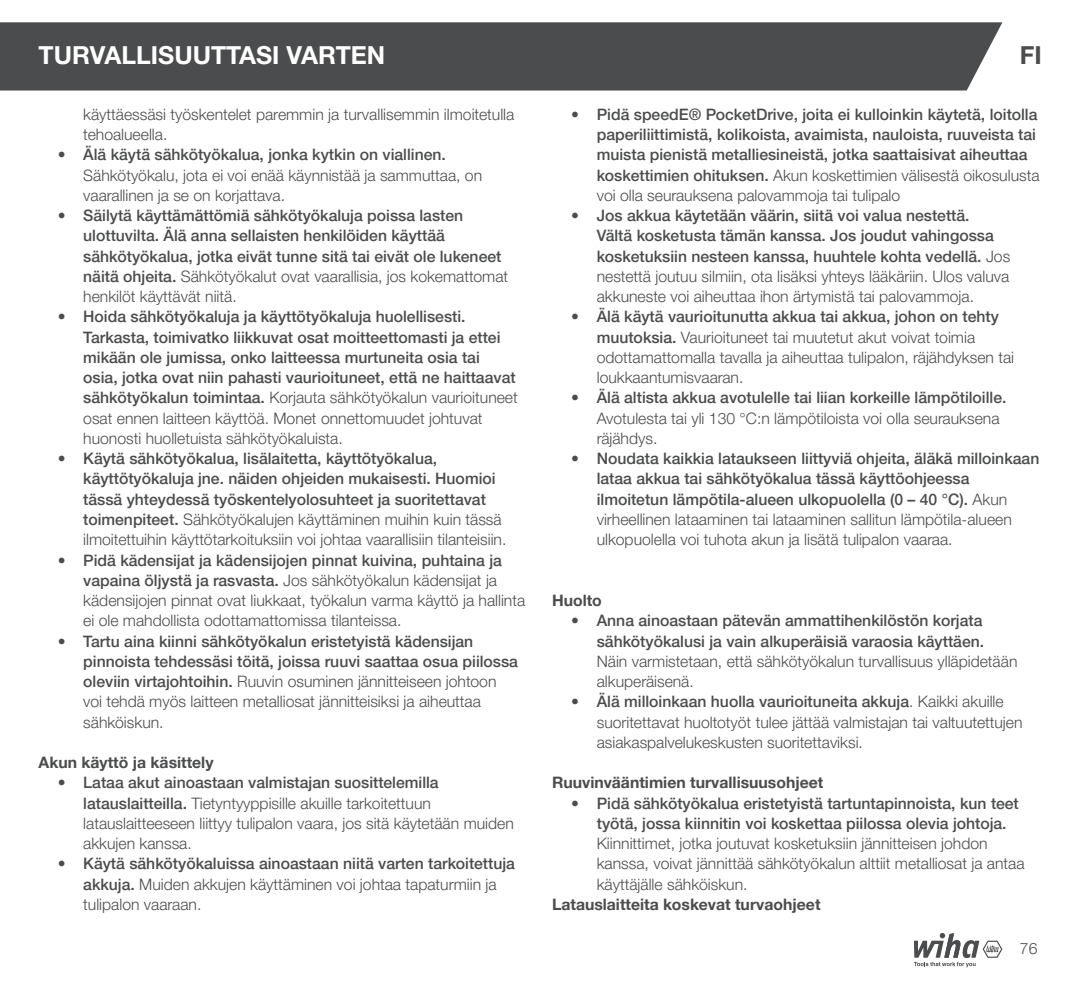
<style>
.page{position:relative;width:1085px;height:989px;background:#fff}
.page>*{position:absolute;margin:0;border:0;box-sizing:border-box;transform-origin:0 0}
.t1{font:700 24.75px "Helvetica Neue LTW1 G";color:#fff}
.t2{font:700 24.75px "Helvetica Neue LTW1 G";color:#4b4c4d}
.t3{font:500 15.75px/20.2px "Helvetica Neue LTW1 G";color:#4b4c4d}
.t4{font:300 15.75px/20.2px "Helvetica Neue LTW1 G";color:#4b4c4d}
.t5{font:700 15.75px "Helvetica Neue LTW1 G";color:#4b4c4d}
.s1{font-weight:500}
.s2{font-weight:300}
</style>
<div class="page">
<div style="left:0;top:22px;width:1002px;height:68px;background:#4b4c4d"></div>
<svg style="left:914px;top:933px;width:88px;height:34px"></svg>
<h1 class="t1" style="left:39px;top:40px;width:348px">TURVALLISUUTTASI VARTEN</h1>
<p class="t4" style="left:83px;top:104px;width:432px">käyttäessäsi työskentelet paremmin ja turvallisemmin ilmoitetulla tehoalueella.</p>
<p class="t4" style="left:83px;top:144px;width:400px;text-indent:-26px">• <span class="s1">Älä käytä sähkötyökalua, jonka kytkin on viallinen.<br></span>Sähkötyökalu, jota ei voi enää käynnistää ja sammuttaa, on vaarallinen ja se on korjattava.</p>
<p class="t3" style="left:83px;top:205px;width:426px;text-indent:-26px"><span class="s2">•</span> Säilytä käyttämättömiä sähkötyökaluja poissa lasten ulottuvilta. Älä anna sellaisten henkilöiden käyttää sähkötyökalua, jotka eivät tunne sitä tai eivät ole lukeneet näitä ohjeita. <span class="s2">Sähkötyökalut ovat vaarallisia, jos kokemattomat henkilöt käyttävät niitä.</span></p>
<p class="t3" style="left:83px;top:307px;width:436px;text-indent:-26px"><span class="s2">•</span> Hoida sähkötyökaluja ja käyttötyökaluja huolellisesti.<br>Tarkasta, toimivatko liikkuvat osat moitteettomasti ja ettei mikään ole jumissa, onko laitteessa murtuneita osia tai osia, jotka ovat niin pahasti vaurioituneet, että ne haittaavat sähkötyökalun toimintaa. <span class="s2">Korjauta sähkötyökalun vaurioituneet osat ennen laitteen käyttöä. Monet onnettomuudet johtuvat huonosti huolletuista sähkötyökaluista.</span></p>
<p class="t3" style="left:83px;top:448px;width:424px;text-indent:-26px"><span class="s2">•</span> Käytä sähkötyökalua, lisälaitetta, käyttötyökalua, käyttötyökaluja jne. näiden ohjeiden mukaisesti. Huomioi tässä yhteydessä työskentelyolosuhteet ja suoritettavat toimenpiteet. <span class="s2">Sähkötyökalujen käyttäminen muihin kuin tässä ilmoitettuihin käyttötarkoituksiin voi johtaa vaarallisiin tilanteisiin.</span></p>
<p class="t4" style="left:83px;top:549px;width:443px;text-indent:-26px">• <span class="s1">Pidä kädensijat ja kädensijojen pinnat kuivina, puhtaina ja vapaina öljystä ja rasvasta.</span> Jos sähkötyökalun kädensijat ja kädensijojen pinnat ovat liukkaat, työkalun varma käyttö ja hallinta ei ole mahdollista odottamattomissa tilanteissa.</p>
<p class="t3" style="left:83px;top:631px;width:436px;text-indent:-26px"><span class="s2">•</span> Tartu aina kiinni sähkötyökalun eristetyistä kädensijan pinnoista tehdessäsi töitä, joissa ruuvi saattaa osua piilossa oleviin virtajohtoihin. <span class="s2">Ruuvin osuminen jännitteiseen johtoon voi tehdä myös laitteen metalliosat jännitteisiksi ja aiheuttaa sähköiskun.</span></p>
<p class="t5" style="left:39px;top:752px;width:176px">Akun käyttö ja käsittely</p>
<p class="t4" style="left:83px;top:772px;width:432px;text-indent:-26px">• <span class="s1">Lataa akut ainoastaan valmistajan suosittelemilla latauslaitteilla.</span> Tietyntyyppisille akuille tarkoitettuun latauslaitteeseen liittyy tulipalon vaara, jos sitä käytetään muiden akkujen kanssa.</p>
<p class="t4" style="left:83px;top:853px;width:433px;text-indent:-26px">• <span class="s1">Käytä sähkötyökaluissa ainoastaan niitä varten tarkoitettuja akkuja.</span> Muiden akkujen käyttäminen voi johtaa tapaturmiin ja tulipalon vaaraan.</p>
<h1 class="t2" style="left:1019px;top:40px;width:23px">FI</h1>
<p class="t3" style="left:596px;top:104px;width:444px;text-indent:-26px"><span class="s2">•</span> Pidä speedE® PocketDrive, joita ei kulloinkin käytetä, loitolla paperiliittimistä, kolikoista, avaimista, nauloista, ruuveista tai muista pienistä metalliesineistä, jotka saattaisivat aiheuttaa koskettimien ohituksen. <span class="s2">Akun koskettimien välisestä oikosulusta voi olla seurauksena palovammoja tai tulipalo</span></p>
<p class="t3" style="left:596px;top:205px;width:415px;text-indent:-26px"><span class="s2">•</span> Jos akkua käytetään väärin, siitä voi valua nestettä.<br>Vältä kosketusta tämän kanssa. Jos joudut vahingossa kosketuksiin nesteen kanssa, huuhtele kohta vedellä. <span class="s2">Jos nestettä joutuu silmiin, ota lisäksi yhteys lääkäriin. Ulos valuva akkuneste voi aiheuttaa ihon ärtymistä tai palovammoja.</span></p>
<p class="t4" style="left:596px;top:306px;width:419px;text-indent:-26px">• <span class="s1">Älä käytä vaurioitunutta akkua tai akkua, johon on tehty muutoksia.</span> Vaurioituneet tai muutetut akut voivat toimia odottamattomalla tavalla ja aiheuttaa tulipalon, räjähdyksen tai loukkaantumisvaaran.</p>
<p class="t4" style="left:596px;top:387px;width:411px;text-indent:-26px">• <span class="s1">Älä altista akkua avotulelle tai liian korkeille lämpötiloille.<br></span>Avotulesta tai yli 130 °C:n lämpötiloista voi olla seurauksena räjähdys.</p>
<p class="t3" style="left:596px;top:448px;width:444px;text-indent:-26px"><span class="s2">•</span> Noudata kaikkia lataukseen liittyviä ohjeita, äläkä milloinkaan lataa akkua tai sähkötyökalua tässä käyttöohjeessa ilmoitetun lämpötila-alueen ulkopuolella (0 – 40 °C). <span class="s2">Akun virheellinen lataaminen tai lataaminen sallitun lämpötila-alueen ulkopuolella voi tuhota akun ja lisätä tulipalon vaaraa.</span></p>
<p class="t5" style="left:552px;top:590px;width:51px">Huolto</p>
<p class="t3" style="left:571px;top:610px;width:414px;text-align:right"><span class="s2">•</span> Anna ainoastaan pätevän ammattihenkilöstön korjata sähkötyökalusi ja vain alkuperäisiä varaosia käyttäen.</p>
<p class="t4" style="left:596px;top:651px;width:422px">Näin varmistetaan, että sähkötyökalun turvallisuus ylläpidetään alkuperäisenä.</p>
<p class="t4" style="left:596px;top:691px;width:427px;text-indent:-26px">• <span class="s1">Älä milloinkaan huolla vaurioituneita akkuja</span>. Kaikki akuille suoritettavat huoltotyöt tulee jättää valmistajan tai valtuutettujen asiakaspalvelukeskusten suoritettaviksi.</p>
<p class="t5" style="left:552px;top:773px;width:273px">Ruuvinvääntimien turvallisuusohjeet</p>
<p class="t3" style="left:596px;top:793px;width:423px;text-indent:-26px"><span class="s2">•</span> Pidä sähkötyökalua eristetyistä tartuntapinnoista, kun teet työtä, jossa kiinnitin voi koskettaa piilossa olevia johtoja.</p>
<p class="t4" style="left:596px;top:833px;width:429px">Kiinnittimet, jotka joutuvat kosketuksiin jännitteisen johdon kanssa, voivat jännittää sähkötyökalun alttiit metalliosat ja antaa käyttäjälle sähköiskun.</p>
<p class="t5" style="left:552px;top:894px;width:270px">Latauslaitteita koskevat turvaohjeet</p>
<p class="t4" style="left:1019px;top:938px;width:19px">76</p>
</div>
